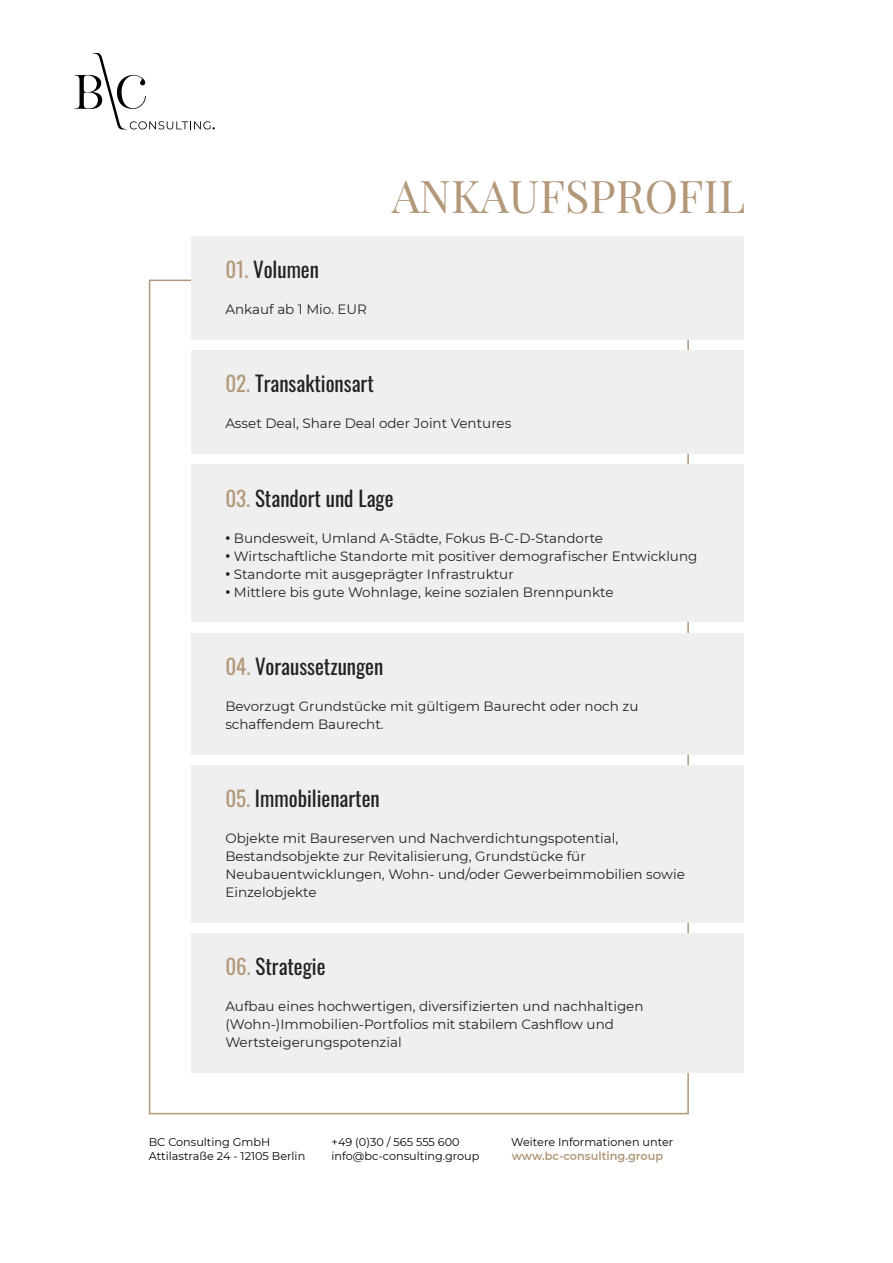
<style>
.page{position:relative;width:893px;height:1263px;background:#fff}
.page>*{position:absolute;margin:0;border:0;box-sizing:border-box;transform-origin:0 0}
.t1{font:45px "Playfair Display";color:#b29778}
.t2{font:21px "Oswald";color:#212222}
.t3{font:13.5px/18px "Montserrat";color:#212222}
.t4{font:11.25px "Montserrat";color:#020203}
.t5{font:600 11.25px "Montserrat";color:#b29778}
.s1{color:#b29778}
.s2{font-weight:900}
</style>
<div class="page">
<svg style="left:74px;top:53px;width:141px;height:76px"></svg>
<div style="left:191px;top:236px;width:553px;height:104px;background:#eeefee"></div>
<div style="left:191px;top:350px;width:553px;height:104px;background:#eeefee"></div>
<div style="left:191px;top:464px;width:553px;height:158px;background:#eeefee"></div>
<div style="left:191px;top:633px;width:553px;height:121px;background:#eeefee"></div>
<div style="left:191px;top:765px;width:553px;height:157px;background:#eeefee"></div>
<div style="left:191px;top:933px;width:553px;height:140px;background:#eeefee"></div>
<h2 class="t2" style="left:225px;top:251px;width:95px"><span class="s1">01.</span> Volumen</h2>
<p class="t3" style="left:225px;top:300px;width:143px">Ankauf ab 1 Mio. EUR</p>
<h1 class="t1" style="left:392px;top:168px;width:355px">ANKAUFSPROFIL</h1>
<h2 class="t2" style="left:225px;top:365px;width:150px"><span class="s1">02.</span> Transaktionsart</h2>
<p class="t3" style="left:225px;top:414px;width:287px">Asset Deal, Share Deal oder Joint Ventures</p>
<h2 class="t2" style="left:225px;top:479px;width:170px"><span class="s1">03.</span> Standort und Lage</h2>
<p class="t3" style="left:225px;top:528px;width:474px"><span class="s2">·</span> Bundesweit, Umland A-Städte, Fokus B-C-D-Standorte<br><span class="s2">·</span> Wirtschaftliche Standorte mit positiver demografischer Entwicklung <span class="s2">·</span> Standorte mit ausgeprägter Infrastruktur<br><span class="s2">·</span> Mittlere bis gute Wohnlage, keine sozialen Brennpunkte</p>
<h2 class="t2" style="left:225px;top:647px;width:159px"><span class="s1">04.</span> Voraussetzungen</h2>
<p class="t3" style="left:225px;top:696px;width:415px">Bevorzugt Grundstücke mit gültigem Baurecht oder noch zu schaffendem Baurecht.</p>
<h2 class="t2" style="left:225px;top:780px;width:156px"><span class="s1">05.</span> Immobilienarten</h2>
<p class="t3" style="left:225px;top:829px;width:461px">Objekte mit Baureserven und Nachverdichtungspotential, Bestandsobjekte zur Revitalisierung, Grundstücke für Neubauentwicklungen, Wohn- und/oder Gewerbeimmobilien sowie Einzelobjekte</p>
<h2 class="t2" style="left:225px;top:948px;width:102px"><span class="s1">06.</span> Strategie</h2>
<p class="t3" style="left:225px;top:997px;width:420px">Aufbau eines hochwertigen, diversifizierten und nachhaltigen (Wohn-)Immobilien-Portfolios mit stabilem Cashflow und<br>Wertsteigerungspotenzial</p>
<p class="t4" style="left:149px;top:1134px;width:123px">BC Consulting GmbH</p>
<p class="t4" style="left:331px;top:1134px;width:130px">+49 (0)30 / 565 555 600</p>
<p class="t4" style="left:511px;top:1134px;width:164px">Weitere Informationen unter</p>
<p class="t4" style="left:149px;top:1148px;width:158px">Attilastraße 24 - 12105 Berlin</p>
<p class="t4" style="left:331px;top:1148px;width:149px">info@bc-consulting.group</p>
<p class="t5" style="left:512px;top:1148px;width:153px">www.bc-consulting.group</p>
</div>
